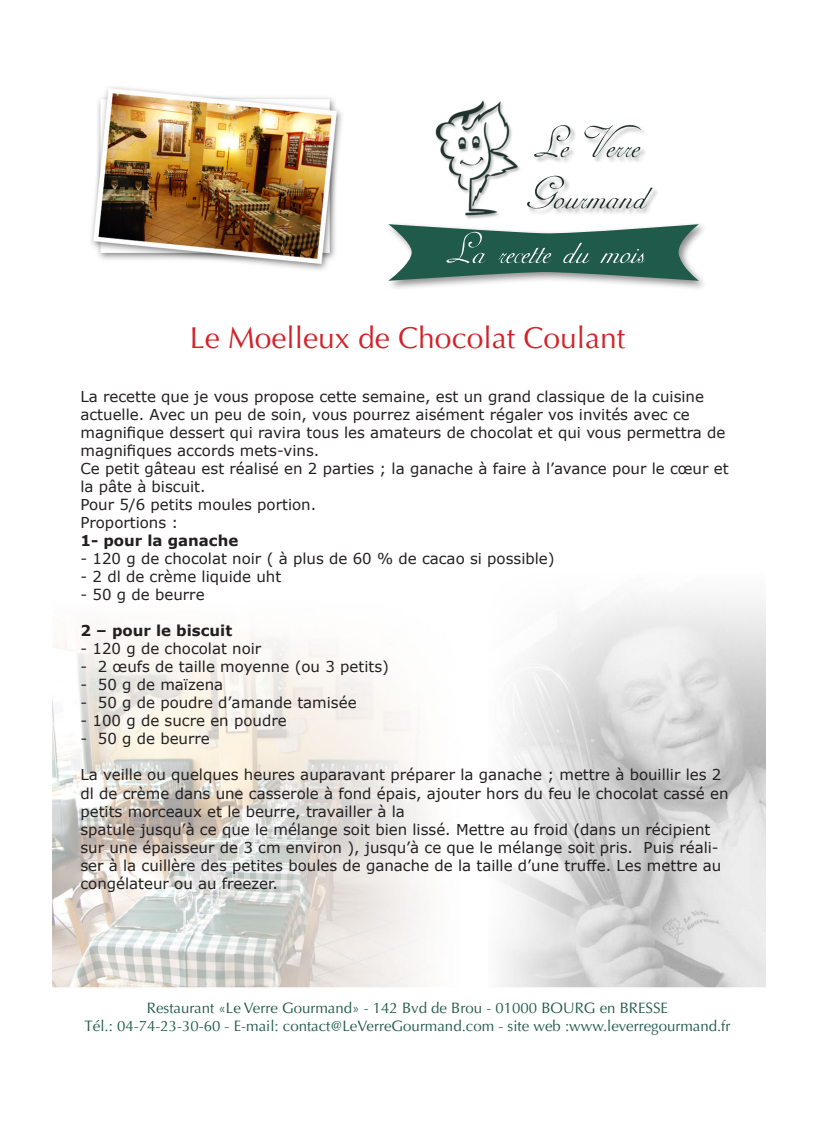
<style>
.page{position:relative;width:815px;height:1124px;background:#fff}
.page>*{position:absolute;margin:0;border:0;box-sizing:border-box;transform-origin:0 0}
.t1{font:51.25px "Adine Kirnberg Script";color:#20322e}
.t2{font:50px "Adine Kirnberg Script";color:#fff}
.t3{font:30px "Optima LT";color:#d1232a}
.t4{font:15px/18px "Verdana";color:#231f20}
.t5{font:15px "Optima LT";color:#1f5a4a}
.t6{font:700 15px "Verdana";color:#231f20}
</style>
<div class="page">
<img style="left:52px;top:599px;width:713px;height:389px">
<div style="left:527px;top:125px;width:132px;height:91px;background:#231f20;opacity:.44"></div>
<img style="left:91px;top:87px;width:251px;height:183px">
<img style="left:435px;top:100px;width:85px;height:119px">
<div style="left:385px;top:221px;width:322px;height:69px;background:#231f20;opacity:.5"></div>
<svg style="left:388px;top:224px;width:311px;height:57px;background:#537e72"></svg>
<p class="t1" style="left:532px;top:124px;width:110px">Le Verre</p>
<p class="t1" style="left:525px;top:176px;width:123px">Gourmand</p>
<p class="t2" style="left:445px;top:231px;width:201px">La recette du mois</p>
<p class="t3" style="left:190px;top:320px;width:437px">Le Moelleux de Chocolat Coulant</p>
<p class="t4" style="left:80px;top:387px;width:646px">La recette que je vous propose cette semaine, est un grand classique de la cuisine actuelle. Avec un peu de soin, vous pourrez aisément régaler vos invités avec ce magnifique dessert qui ravira tous les amateurs de chocolat et qui vous permettra de magnifiques accords mets-vins.</p>
<p class="t4" style="left:80px;top:459px;width:650px">Ce petit gâteau est réalisé en 2 parties ; la ganache à faire à l’avance pour le cœur et la pâte à biscuit.</p>
<p class="t4" style="left:80px;top:495px;width:237px">Pour 5/6 petits moules portion.</p>
<p class="t4" style="left:80px;top:513px;width:99px">Proportions :</p>
<p class="t6" style="left:80px;top:531px;width:159px">1- pour la ganache</p>
<p class="t4" style="left:80px;top:549px;width:476px">- 120 g de chocolat noir ( à plus de 60 % de cacao si possible)</p>
<p class="t4" style="left:80px;top:567px;width:202px">- 2 dl de crème liquide uht</p>
<p class="t4" style="left:80px;top:585px;width:126px">- 50 g de beurre</p>
<p class="t6" style="left:80px;top:621px;width:153px">2 – pour le biscuit</p>
<p class="t4" style="left:80px;top:639px;width:182px">- 120 g de chocolat noir</p>
<p class="t4" style="left:80px;top:657px;width:310px">- 2 œufs de taille moyenne (ou 3 petits)</p>
<p class="t4" style="left:80px;top:675px;width:144px">- 50 g de maïzena</p>
<p class="t4" style="left:80px;top:693px;width:278px">- 50 g de poudre d’amande tamisée</p>
<p class="t4" style="left:80px;top:711px;width:208px">- 100 g de sucre en poudre</p>
<p class="t4" style="left:80px;top:729px;width:131px">- 50 g de beurre</p>
<p class="t4" style="left:80px;top:765px;width:650px">La veille ou quelques heures auparavant préparer la ganache ; mettre à bouillir les 2 dl de crème dans une casserole à fond épais, ajouter hors du feu le chocolat cassé en petits morceaux et le beurre, travailler à la</p>
<p class="t4" style="left:80px;top:819px;width:642px">spatule jusqu’à ce que le mélange soit bien lissé. Mettre au froid (dans un récipient sur une épaisseur de 3 cm environ ), jusqu’à ce que le mélange soit pris. Puis réali&shy;ser à la cuillère des petites boules de ganache de la taille d’une truffe. Les mettre au congélateur ou au freezer.</p>
<p class="t5" style="left:147px;top:999px;width:523px">Restaurant «Le Verre Gourmand» - 142 Bvd de Brou - 01000 BOURG en BRESSE</p>
<p class="t5" style="left:85px;top:1017px;width:647px">Tél.: 04-74-23-30-60 - E-mail: contact@LeVerreGourmand.com - site web :www.leverregourmand.fr</p>
</div>
